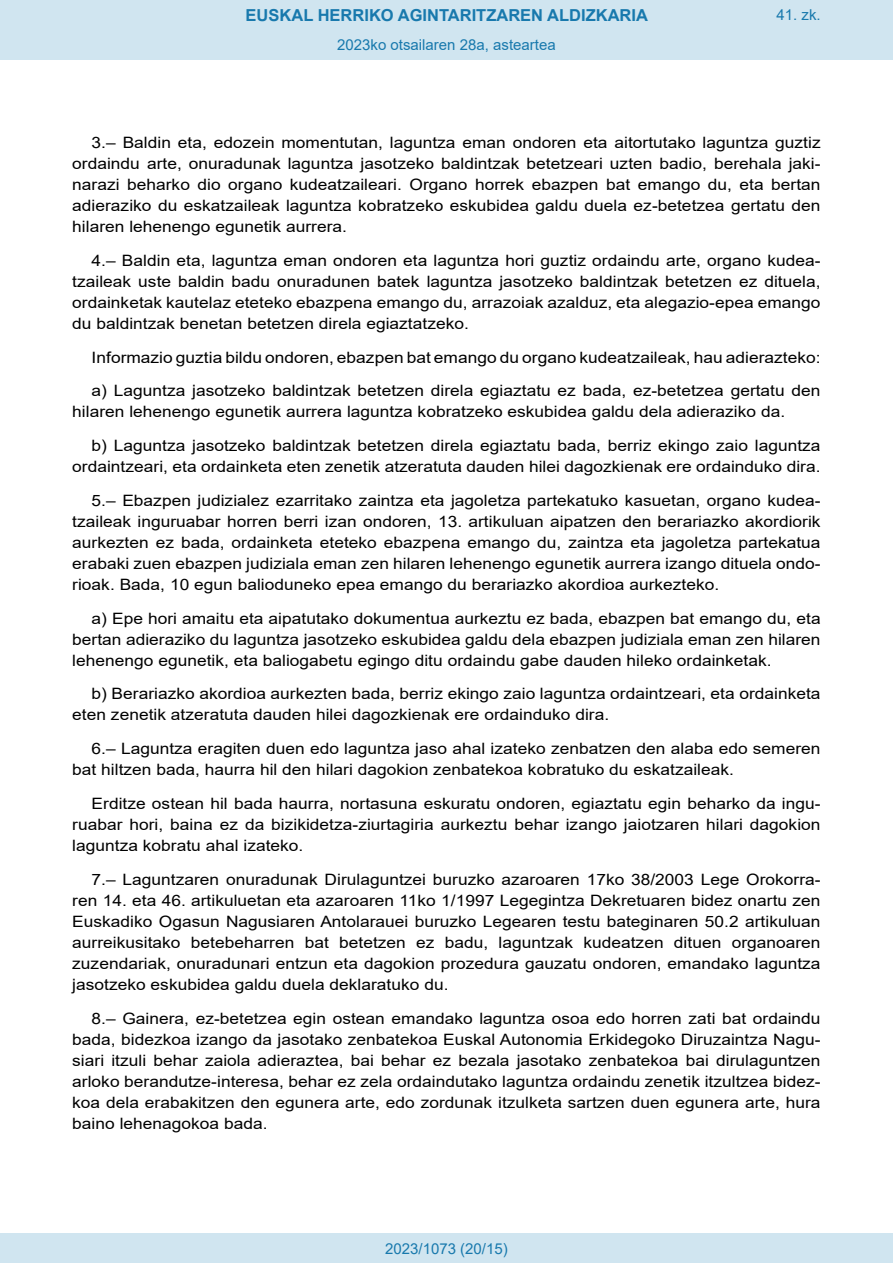
<style>
.page{position:relative;width:893px;height:1263px;background:#fff}
.page>*{position:absolute;margin:0;border:0;box-sizing:border-box;transform-origin:0 0}
.t1{font:700 16.5px "Arial";color:#1879ad}
.BOPVDetalle{font:15.6px/21px "Arial";color:#000;text-align:justify;scale:1.11 1}
.Paginacion_Centro{font:15px "Arial";color:#1879ad}
</style>
<div class="page">
<div style="left:0;top:0;width:893px;height:60px;background:#d0e5f0"></div>
<div style="left:0;top:1233px;width:893px;height:30px;background:#d0e5f0"></div>
<p class="t1" style="left:246px;top:3px;width:404px">EUSKAL HERRIKO AGINTARITZAREN ALDIZKARIA</p>
<p class="Paginacion_Centro" style="left:337px;top:35px;width:220px">2023ko otsailaren 28a, asteartea</p>
<p class="Paginacion_Centro" style="left:776px;top:5px;width:46px">41. zk.</p>
<p class="BOPVDetalle" style="left:72px;top:132px;width:676px;text-indent:19px">3.– Baldin eta, edozein momentutan, laguntza eman ondoren eta aitortutako laguntza guztiz ordaindu arte, onuradunak laguntza jasotzeko baldintzak betetzeari uzten badio, berehala jaki&shy;narazi beharko dio organo kudeatzaileari. Organo horrek ebazpen bat emango du, eta bertan adieraziko du eskatzaileak laguntza kobratzeko eskubidea galdu duela ez-betetzea gertatu den hilaren lehenengo egunetik aurrera.</p>
<p class="BOPVDetalle" style="left:72px;top:250px;width:676px;text-indent:19px">4.– Baldin eta, laguntza eman ondoren eta laguntza hori guztiz ordaindu arte, organo kudea&shy;tzaileak uste baldin badu onuradunen batek laguntza jasotzeko baldintzak betetzen ez dituela, ordainketak kautelaz eteteko ebazpena emango du, arrazoiak azalduz, eta alegazio-epea emango du baldintzak benetan betetzen direla egiaztatzeko.</p>
<p class="BOPVDetalle" style="left:92px;top:347px;width:658px">Informazio guztia bildu ondoren, ebazpen bat emango du organo kudeatzaileak, hau adierazteko:</p>
<p class="BOPVDetalle" style="left:72px;top:380px;width:676px;text-indent:19px">a) Laguntza jasotzeko baldintzak betetzen direla egiaztatu ez bada, ez-betetzea gertatu den hilaren lehenengo egunetik aurrera laguntza kobratzeko eskubidea galdu dela adieraziko da.</p>
<p class="BOPVDetalle" style="left:72px;top:435px;width:676px;text-align:right">b) Laguntza jasotzeko baldintzak betetzen direla egiaztatu bada, berriz ekingo zaio laguntza ordaintzeari, eta ordainketa eten zenetik atzeratuta dauden hilei dagozkienak ere ordainduko dira.</p>
<p class="BOPVDetalle" style="left:72px;top:490px;width:676px;text-indent:19px">5.– Ebazpen judizialez ezarritako zaintza eta jagoletza partekatuko kasuetan, organo kudea&shy;tzaileak inguruabar horren berri izan ondoren, 13. artikuluan aipatzen den berariazko akordiorik aurkezten ez bada, ordainketa eteteko ebazpena emango du, zaintza eta jagoletza partekatua erabaki zuen ebazpen judiziala eman zen hilaren lehenengo egunetik aurrera izango dituela ondo&shy;rioak. Bada, 10 egun balioduneko epea emango du berariazko akordioa aurkezteko.</p>
<p class="BOPVDetalle" style="left:72px;top:608px;width:676px;text-indent:19px">a) Epe hori amaitu eta aipatutako dokumentua aurkeztu ez bada, ebazpen bat emango du, eta bertan adieraziko du laguntza jasotzeko eskubidea galdu dela ebazpen judiziala eman zen hilaren lehenengo egunetik, eta baliogabetu egingo ditu ordaindu gabe dauden hileko ordainketak.</p>
<p class="BOPVDetalle" style="left:72px;top:683px;width:676px;text-indent:19px">b) Berariazko akordioa aurkezten bada, berriz ekingo zaio laguntza ordaintzeari, eta ordainketa eten zenetik atzeratuta dauden hilei dagozkienak ere ordainduko dira.</p>
<p class="BOPVDetalle" style="left:72px;top:738px;width:676px;text-indent:19px">6.– Laguntza eragiten duen edo laguntza jaso ahal izateko zenbatzen den alaba edo semeren bat hiltzen bada, haurra hil den hilari dagokion zenbatekoa kobratuko du eskatzaileak.</p>
<p class="BOPVDetalle" style="left:72px;top:793px;width:676px;text-indent:19px">Erditze ostean hil bada haurra, nortasuna eskuratu ondoren, egiaztatu egin beharko da ingu&shy;ruabar hori, baina ez da bizikidetza-ziurtagiria aurkeztu behar izango jaiotzaren hilari dagokion laguntza kobratu ahal izateko.</p>
<p class="BOPVDetalle" style="left:72px;top:869px;width:676px;text-indent:19px">7.– Laguntzaren onuradunak Dirulaguntzei buruzko azaroaren 17ko 38/2003 Lege Orokorra&shy;ren 14. eta 46. artikuluetan eta azaroaren 11ko 1/1997 Legegintza Dekretuaren bidez onartu zen Euskadiko Ogasun Nagusiaren Antolarauei buruzko Legearen testu bateginaren 50.2 artikuluan aurreikusitako betebeharren bat betetzen ez badu, laguntzak kudeatzen dituen organoaren zuzendariak, onuradunari entzun eta dagokion prozedura gauzatu ondoren, emandako laguntza jasotzeko eskubidea galdu duela deklaratuko du.</p>
<p class="BOPVDetalle" style="left:72px;top:1007px;width:676px;text-indent:19px">8.– Gainera, ez-betetzea egin ostean emandako laguntza osoa edo horren zati bat ordaindu bada, bidezkoa izango da jasotako zenbatekoa Euskal Autonomia Erkidegoko Diruzaintza Nagu&shy;siari itzuli behar zaiola adieraztea, bai behar ez bezala jasotako zenbatekoa bai dirulaguntzen arloko berandutze-interesa, behar ez zela ordaindutako laguntza ordaindu zenetik itzultzea bidez&shy;koa dela erabakitzen den egunera arte, edo zordunak itzulketa sartzen duen egunera arte, hura baino lehenagokoa bada.</p>
<p class="Paginacion_Centro" style="left:385px;top:1238px;width:124px">2023/1073 (20/15)</p>
</div>
